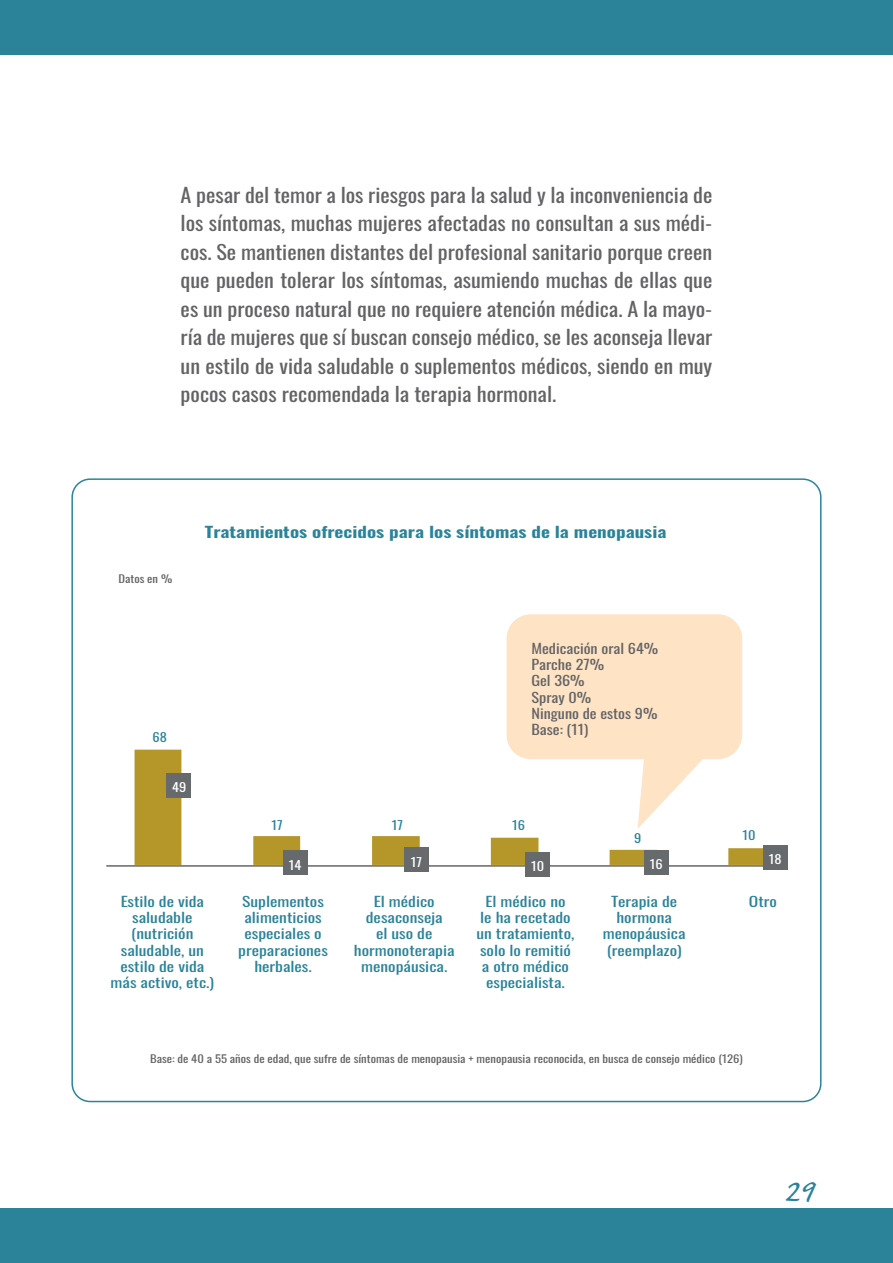
<style>
.page{position:relative;width:893px;height:1263px;background:#fff}
.page>*{position:absolute;margin:0;border:0;box-sizing:border-box;transform-origin:0 0}
.t1{font:39.9px "Caliban Std";color:#2b839a}
.t2{font:19.5px/28.5px "Oswald";color:#636366;text-align:justify;scale:1.14 1}
.t3{font:600 15px "Oswald";color:#2b839a;scale:1.3 1}
.t4{font:13.5px/16.2px "Oswald";color:#2b839a;text-align:center;scale:1.3 1}
.t5{font:13.5px/16.2px "Oswald";color:#636366;scale:1.2 1}
.t6{font:12px "Oswald";color:#fff;scale:1.2 1}
.t7{font:12px "Oswald";color:#2b839a;scale:1.2 1}
.t8{font:10.5px "Oswald";color:#636366;scale:1.2 1}
</style>
<div class="page">
<div style="left:0;top:1209px;width:893px;height:54px;background:#2b839a"></div>
<div style="left:0;top:0;width:893px;height:54px;background:#2b839a"></div>
<svg style="left:135px;top:750px;width:641px;height:115px"></svg>
<hr style="left:106px;top:865px;width:666px;height:2px;background:#636366">
<svg style="left:507px;top:614px;width:235px;height:215px;fill:#fee3c4"></svg>
<div style="left:167px;top:773px;width:24px;height:24px;background:#676a6c"></div>
<div style="left:644px;top:851px;width:24px;height:24px;background:#676a6c"></div>
<div style="left:525px;top:852px;width:25px;height:24px;background:#676a6c"></div>
<div style="left:404px;top:847px;width:24px;height:25px;background:#676a6c"></div>
<div style="left:283px;top:851px;width:24px;height:24px;background:#676a6c"></div>
<div style="left:763px;top:846px;width:24px;height:24px;background:#676a6c"></div>
<p class="t2" style="left:181px;top:179px;width:468px">A pesar del temor a los riesgos para la salud y la inconveniencia de los síntomas, muchas mujeres afectadas no consultan a sus médi&shy;cos. Se mantienen distantes del profesional sanitario porque creen que pueden tolerar los síntomas, asumiendo muchas de ellas que es un proceso natural que no requiere atención médica. A la mayo&shy;ría de mujeres que sí buscan consejo médico, se les aconseja llevar un estilo de vida saludable o suplementos médicos, siendo en muy pocos casos recomendada la terapia hormonal.</p>
<p class="t8" style="left:119px;top:569px;width:46px">Datos en %</p>
<p class="t3" style="left:205px;top:524px;width:357px">Tratamientos ofrecidos para los síntomas de la menopausia</p>
<p class="t7" style="left:153px;top:727px;width:14px">68</p>
<p class="t6" style="left:172px;top:777px;width:13px">49</p>
<p class="t5" style="left:531px;top:639px;width:107px">Medicación oral 64%<br>Parche 27%<br>Gel 36%<br>Spray 0%<br>Ninguno de estos 9%<br>Base: (11)</p>
<p class="t7" style="left:272px;top:815px;width:11px">17</p>
<p class="t7" style="left:392px;top:815px;width:11px">17</p>
<p class="t7" style="left:512px;top:815px;width:12px">16</p>
<p class="t7" style="left:634px;top:828px;width:8px">9</p>
<p class="t7" style="left:742px;top:824px;width:12px">10</p>
<p class="t6" style="left:289px;top:854px;width:12px">14</p>
<p class="t6" style="left:411px;top:851px;width:11px">17</p>
<p class="t6" style="left:531px;top:855px;width:12px">10</p>
<p class="t6" style="left:650px;top:853px;width:12px">16</p>
<p class="t6" style="left:769px;top:848px;width:12px">18</p>
<p class="t4" style="left:111px;top:892px;width:81px">Estilo de vida saludable (nutrición saludable, un estilo de vida más activo, etc.)</p>
<p class="t4" style="left:238px;top:892px;width:70px">Suplementos alimenticios especiales o preparaciones herbales.</p>
<p class="t4" style="left:354px;top:892px;width:79px">El médico desaconseja<br>el uso de hormonoterapia menopáusica.</p>
<p class="t4" style="left:476px;top:892px;width:77px">El médico no<br>le ha recetado un tratamiento, solo lo remitió a otro médico especialista.</p>
<p class="t4" style="left:603px;top:892px;width:65px">Terapia de hormona menopáusica (reemplazo)</p>
<p class="t4" style="left:749px;top:892px;width:23px">Otro</p>
<p class="t8" style="left:150px;top:1049px;width:495px">Base: de 40 a 55 años de edad, que sufre de síntomas de menopausia + menopausia reconocida, en busca de consejo médico (126)</p>
<h1 class="t1" style="left:785px;top:1171px;width:30px">29</h1>
</div>
